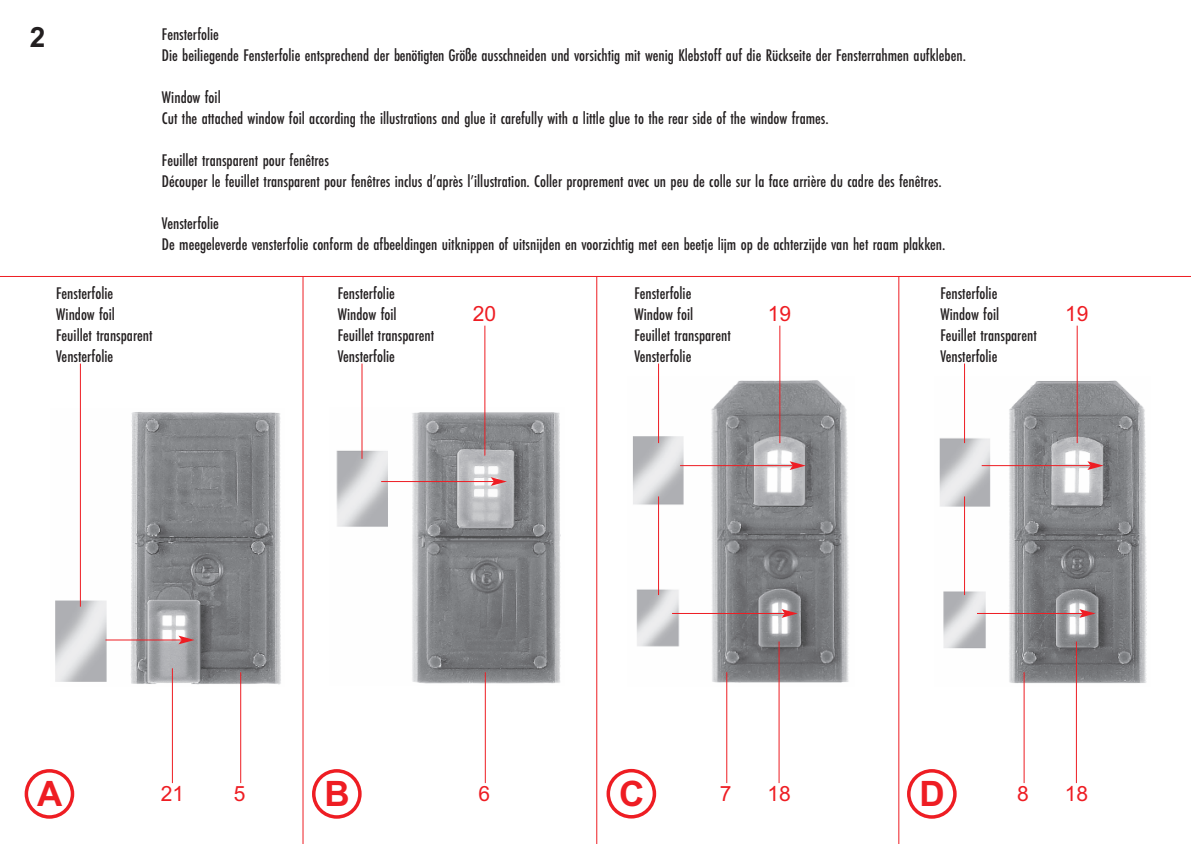
<style>
.page{position:relative;width:1191px;height:844px;background:#fff}
.page>*{position:absolute;margin:0;border:0;box-sizing:border-box;transform-origin:0 0}
.t1{font:700 35px "Arial";color:#ee1d23}
.t2{font:700 28px "Arial";color:#231f20}
.t3{font:21px "Arial";color:#ee1d23}
.t4{font:17.5px/21px "Futura EF Medium Con";color:#231f20}
</style>
<div class="page">
<hr style="left:596px;top:277px;width:1px;height:566px;background:#ee1d23">
<hr style="left:898px;top:277px;width:1px;height:566px;background:#ee1d23">
<hr style="left:302px;top:277px;width:1px;height:566px;background:#ee1d23">
<hr style="left:0;top:276px;width:1191px;height:1px;background:#ee1d23">
<img style="left:55px;top:408px;width:226px;height:278px">
<img style="left:336px;top:407px;width:225px;height:278px">
<img style="left:633px;top:376px;width:216px;height:310px">
<img style="left:939px;top:376px;width:208px;height:310px">
<svg style="left:25px;top:769px;width:49px;height:49px"></svg>
<svg style="left:312px;top:769px;width:49px;height:49px"></svg>
<svg style="left:606px;top:768px;width:50px;height:50px"></svg>
<svg style="left:907px;top:769px;width:49px;height:49px"></svg>
<hr style="left:105px;top:639px;width:76px;height:1px;background:#ee1d23">
<svg style="left:178px;top:635px;width:17px;height:9px"></svg>
<hr style="left:381px;top:481px;width:113px;height:1px;background:#ee1d23">
<svg style="left:491px;top:477px;width:16px;height:9px"></svg>
<hr style="left:680px;top:465px;width:112px;height:1px;background:#ee1d23">
<svg style="left:789px;top:461px;width:17px;height:9px"></svg>
<hr style="left:672px;top:613px;width:112px;height:1px;background:#ee1d23">
<svg style="left:781px;top:609px;width:16px;height:8px"></svg>
<hr style="left:981px;top:465px;width:109px;height:1px;background:#ee1d23">
<svg style="left:1087px;top:461px;width:16px;height:9px"></svg>
<hr style="left:977px;top:613px;width:105px;height:1px;background:#ee1d23">
<svg style="left:1079px;top:609px;width:16px;height:8px"></svg>
<hr style="left:484px;top:325px;width:1px;height:130px;background:#ee1d23">
<hr style="left:779px;top:325px;width:1px;height:118px;background:#ee1d23">
<hr style="left:172px;top:668px;width:1px;height:114px;background:#ee1d23">
<hr style="left:240px;top:672px;width:1px;height:110px;background:#ee1d23">
<hr style="left:778px;top:641px;width:1px;height:141px;background:#ee1d23">
<hr style="left:726px;top:672px;width:1px;height:110px;background:#ee1d23">
<hr style="left:1076px;top:325px;width:1px;height:118px;background:#ee1d23">
<hr style="left:1076px;top:641px;width:1px;height:141px;background:#ee1d23">
<hr style="left:1023px;top:672px;width:1px;height:110px;background:#ee1d23">
<hr style="left:485px;top:672px;width:1px;height:110px;background:#ee1d23">
<hr style="left:80px;top:363px;width:1px;height:243px;background:#ee1d23">
<hr style="left:361px;top:363px;width:1px;height:95px;background:#ee1d23">
<hr style="left:658px;top:363px;width:1px;height:80px;background:#ee1d23">
<hr style="left:658px;top:496px;width:1px;height:99px;background:#ee1d23">
<hr style="left:964px;top:363px;width:1px;height:80px;background:#ee1d23">
<hr style="left:964px;top:496px;width:1px;height:99px;background:#ee1d23">
<h2 class="t2" style="left:30px;top:21px;width:17px">2</h2>
<p class="t4" style="left:162px;top:24px;width:805px">Fensterfolie<br>Die beiliegende Fensterfolie entsprechend der benötigten Größe ausschneiden und vorsichtig mit wenig Klebstoff auf die Rückseite der Fensterrahmen aufkleben.</p>
<p class="t4" style="left:162px;top:87px;width:668px">Window foil<br>Cut the attached window foil according the illustrations and glue it carefully with a little glue to the rear side of the window frames.</p>
<p class="t4" style="left:162px;top:150px;width:781px">Feuillet transparent pour fenêtres<br>Découper le feuillet transparent pour fenêtres inclus d’après l’illustration. Coller proprement avec un peu de colle sur la face arrière du cadre des fenêtres.</p>
<p class="t4" style="left:162px;top:213px;width:785px">Vensterfolie<br>De meegeleverde vensterfolie conform de afbeeldingen uitknippen of uitsnijden en voorzichtig met een beetje lijm op de achterzijde van het raam plakken.</p>
<p class="t4" style="left:56px;top:283px;width:98px">Fensterfolie<br>Window foil<br>Feuillet transparent<br>Vensterfolie</p>
<p class="t4" style="left:338px;top:283px;width:98px">Fensterfolie<br>Window foil<br>Feuillet transparent<br>Vensterfolie</p>
<p class="t4" style="left:634px;top:283px;width:98px">Fensterfolie<br>Window foil<br>Feuillet transparent<br>Vensterfolie</p>
<p class="t4" style="left:940px;top:283px;width:98px">Fensterfolie<br>Window foil<br>Feuillet transparent<br>Vensterfolie</p>
<p class="t3" style="left:473px;top:301px;width:25px">20</p>
<p class="t3" style="left:767px;top:301px;width:25px">19</p>
<p class="t3" style="left:1065px;top:301px;width:25px">19</p>
<h1 class="t1" style="left:619px;top:773px;width:27px">C</h1>
<h1 class="t1" style="left:919px;top:773px;width:27px">D</h1>
<h1 class="t1" style="left:37px;top:772px;width:27px">A</h1>
<h1 class="t1" style="left:324px;top:773px;width:27px">B</h1>
<p class="t3" style="left:161px;top:781px;width:25px">21</p>
<p class="t3" style="left:234px;top:781px;width:13px">5</p>
<p class="t3" style="left:720px;top:781px;width:13px">7</p>
<p class="t3" style="left:767px;top:781px;width:25px">18</p>
<p class="t3" style="left:478px;top:781px;width:13px">6</p>
<p class="t3" style="left:1017px;top:781px;width:13px">8</p>
<p class="t3" style="left:1064px;top:781px;width:25px">18</p>
</div>
